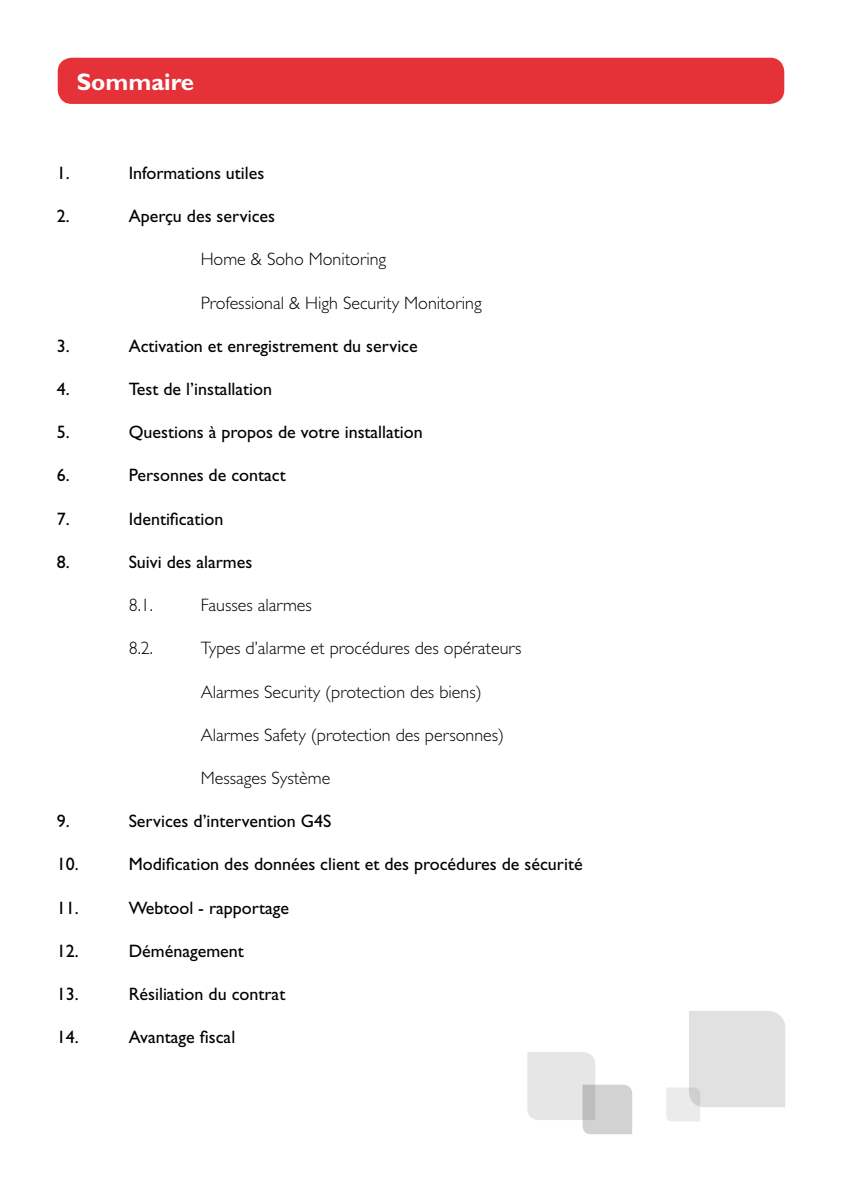
<style>
.page{position:relative;width:842px;height:1191px;background:#fff}
.page>*{position:absolute;margin:0;border:0;box-sizing:border-box;transform-origin:0 0}
.t1{font:700 24px "Gill Sans Std";color:#fff}
.t2{font:18px "Gill Sans Std";color:#000}
.t3{font:300 18px "Gill Sans Std";color:#000}
</style>
<div class="page">
<div style="left:58px;top:58px;width:726px;height:46px;background:#e53138;border-radius:14px"></div>
<svg style="left:666px;top:1011px;width:119px;height:110px"></svg>
<svg style="left:527px;top:1052px;width:105px;height:82px"></svg>
<h1 class="t1" style="left:77px;top:68px;width:119px">Sommaire</h1>
<p class="t2" style="left:57px;top:162px;width:14px">1.</p>
<p class="t2" style="left:129px;top:162px;width:137px">Informations utiles</p>
<p class="t2" style="left:57px;top:206px;width:14px">2.</p>
<p class="t2" style="left:129px;top:206px;width:148px">Aperçu des services</p>
<p class="t3" style="left:201px;top:249px;width:187px">Home &amp; Soho Monitoring</p>
<p class="t3" style="left:201px;top:292px;width:282px">Professional &amp; High Security Monitoring</p>
<p class="t2" style="left:57px;top:335px;width:14px">3.</p>
<p class="t2" style="left:129px;top:335px;width:291px">Activation et enregistrement du service</p>
<p class="t2" style="left:57px;top:378px;width:14px">4.</p>
<p class="t2" style="left:129px;top:378px;width:145px">Test de l’installation</p>
<p class="t2" style="left:57px;top:422px;width:14px">5.</p>
<p class="t2" style="left:129px;top:422px;width:295px">Questions à propos de votre installation</p>
<p class="t2" style="left:57px;top:465px;width:14px">6.</p>
<p class="t2" style="left:129px;top:465px;width:159px">Personnes de contact</p>
<p class="t2" style="left:57px;top:508px;width:14px">7.</p>
<p class="t2" style="left:129px;top:508px;width:96px">Identification</p>
<p class="t2" style="left:57px;top:551px;width:14px">8.</p>
<p class="t2" style="left:129px;top:551px;width:125px">Suivi des alarmes</p>
<p class="t3" style="left:129px;top:595px;width:26px">8.1.</p>
<p class="t3" style="left:201px;top:595px;width:113px">Fausses alarmes</p>
<p class="t3" style="left:129px;top:638px;width:26px">8.2.</p>
<p class="t3" style="left:201px;top:638px;width:322px">Types d’alarme et procédures des opérateurs</p>
<p class="t3" style="left:201px;top:681px;width:282px">Alarmes Security (protection des biens)</p>
<p class="t3" style="left:201px;top:724px;width:305px">Alarmes Safety (protection des personnes)</p>
<p class="t3" style="left:201px;top:768px;width:131px">Messages Système</p>
<p class="t2" style="left:57px;top:810px;width:14px">9.</p>
<p class="t2" style="left:129px;top:810px;width:204px">Services d’intervention G4S</p>
<p class="t2" style="left:57px;top:854px;width:23px">10.</p>
<p class="t2" style="left:129px;top:854px;width:455px">Modification des données client et des procédures de sécurité</p>
<p class="t2" style="left:57px;top:897px;width:23px">11.</p>
<p class="t2" style="left:129px;top:897px;width:162px">Webtool - rapportage</p>
<p class="t2" style="left:57px;top:940px;width:23px">12.</p>
<p class="t2" style="left:129px;top:940px;width:117px">Déménagement</p>
<p class="t2" style="left:57px;top:983px;width:23px">13.</p>
<p class="t2" style="left:129px;top:983px;width:158px">Résiliation du contrat</p>
<p class="t2" style="left:57px;top:1026px;width:23px">14.</p>
<p class="t2" style="left:129px;top:1026px;width:108px">Avantage fiscal</p>
</div>
